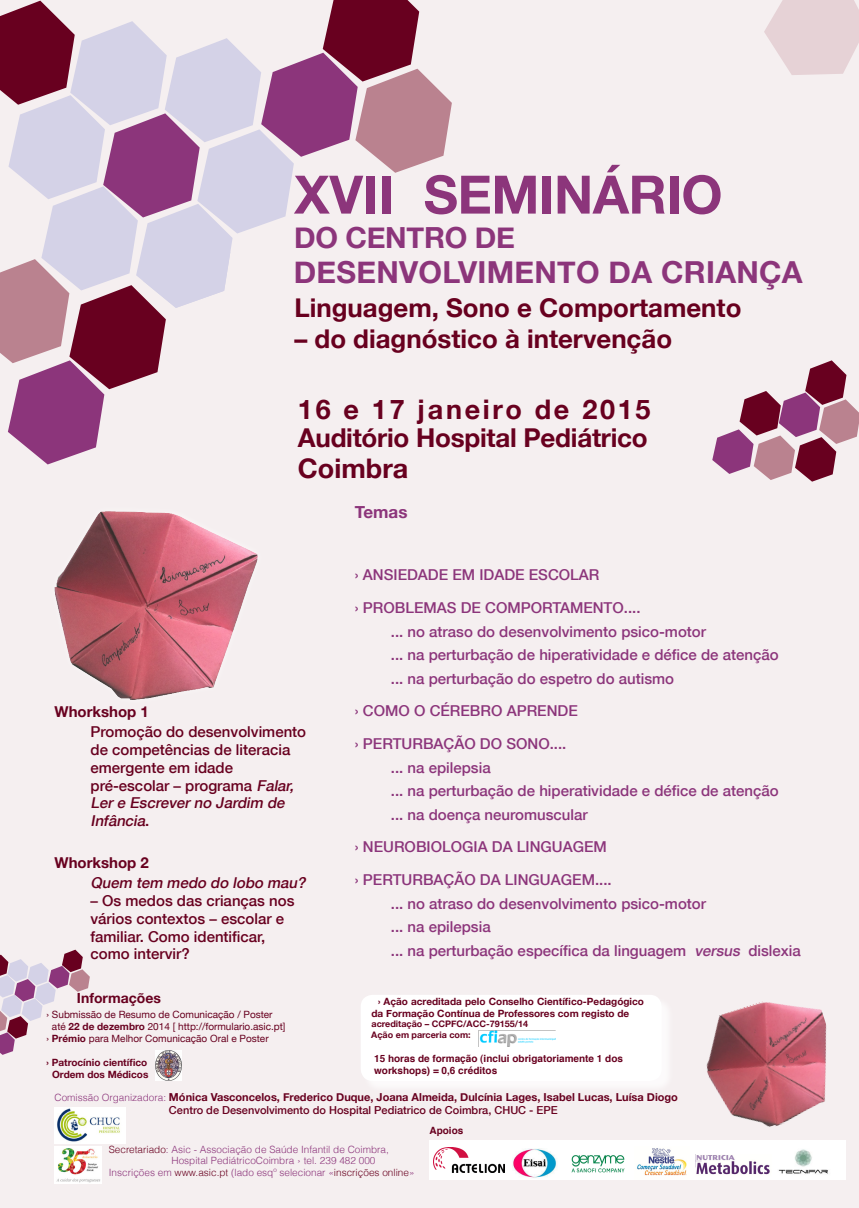
<style>
.page{position:relative;width:859px;height:1208px;background:#f3eaec}
.page>*{position:absolute;margin:0;border:0;box-sizing:border-box;transform-origin:0 0}
.t1{font:700 53px "Helvetica Neue";letter-spacing:-.01em;color:#8c357b}
.t2{font:700 30.3px "Helvetica Neue";letter-spacing:.01em;color:#8c357b}
.t3{font:700 29.1px "Helvetica Neue";letter-spacing:-.01em;color:#8c357b}
.t4{font:700 27px "Helvetica Neue";letter-spacing:.1em;color:#68001f}
.t5{font:700 27px "Helvetica Neue";color:#68001f}
.t6{font:700 26px "Helvetica Neue";letter-spacing:-.01em;color:#68001f}
.t7{font:700 25.8px "Helvetica Neue";color:#68001f}
.t8{font:700 17px "Helvetica Neue";color:#8c357b}
.t9{font:500 15px "Helvetica Neue";color:#8c357b}
.t10{font:500 15px/17.8px "Helvetica Neue";color:#68001f}
.t11{font:italic 500 15px "Helvetica Neue";color:#68001f}
.t12{font:700 15px "Helvetica Neue";color:#68001f}
.t13{font:700 14px "Helvetica Neue";color:#68001f}
.t14{font:700 11px/12.7px "Helvetica Neue";color:#68001f;text-align:center}
.t15{font:300 10px/11.5px "Helvetica";color:#8c357b}
.t16{font:700 10px/12px "Helvetica Neue";color:#68001f}
.t17{font:10px/12px "Helvetica Neue";color:#68001f}
.t18{font:700 10px/12px "Helvetica";color:#68001f}
.t19{font:700 9px/10.8px "Helvetica Neue";color:#68001f}
.s1{font-style:italic}
.s2{font-weight:700}
.s3{font-family:"Helvetica";font-weight:300;font-size:10px;color:#8c357b}
.s4{font-weight:500}
.s5{color:#68001f}
</style>
<div class="page">
<svg style="left:764px;top:0;width:95px;height:75px"></svg>
<div style="left:49px;top:505px;width:215px;height:201px;background:#f5eff0"></div>
<img style="left:55px;top:511px;width:203px;height:188px">
<svg style="left:712px;top:360px;width:147px;height:121px"></svg>
<svg style="left:0;top:0;width:452px;height:464px"></svg>
<img style="left:706px;top:1001px;width:121px;height:126px">
<svg style="left:0;top:949px;width:90px;height:105px"></svg>
<div style="left:362px;top:996px;width:312px;height:97px;background:#f9f6f7"></div>
<div style="left:360px;top:994px;width:302px;height:88px;background:#fff"></div>
<img style="left:479px;top:1030px;width:77px;height:16px">
<img style="left:55px;top:1107px;width:70px;height:36px">
<img style="left:55px;top:1146px;width:46px;height:37px">
<div style="left:429px;top:1140px;width:417px;height:39px;background:#fff"></div>
<img style="left:433px;top:1147px;width:72px;height:25px">
<img style="left:571px;top:1155px;width:54px;height:18px">
<img style="left:637px;top:1148px;width:50px;height:28px">
<img style="left:696px;top:1155px;width:74px;height:20px">
<img style="left:778px;top:1149px;width:50px;height:25px">
<img style="left:512px;top:1148px;width:45px;height:30px">
<img style="left:156px;top:1050px;width:25px;height:30px">
<p class="t1" style="left:294px;top:162px;width:430px">XVII SEMINÁRIO</p>
<p class="t3" style="left:294px;top:220px;width:222px">DO CENTRO DE</p>
<p class="t2" style="left:294px;top:253px;width:510px">DESENVOLVIMENTO DA CRIANÇA</p>
<p class="t7" style="left:294px;top:292px;width:449px">Linguagem, Sono e Comportamento</p>
<p class="t7" style="left:294px;top:323px;width:379px">– do diagnóstico à intervenção</p>
<p class="t4" style="left:298px;top:392px;width:354px">16 e 17 janeiro de 2015</p>
<p class="t6" style="left:298px;top:421px;width:351px">Auditório Hospital Pediátrico</p>
<p class="t5" style="left:298px;top:452px;width:112px">Coimbra</p>
<p class="t8" style="left:355px;top:502px;width:54px">Temas</p>
<p class="t12" style="left:55px;top:702px;width:96px">Whorkshop 1</p>
<p class="t10" style="left:91px;top:723px;width:217px">Promoção do desenvolvimento de competências de literacia emergente em idade pré-escolar – programa <span class="s1">Falar,<br>Ler e Escrever no Jardim de<br>Infância</span>.</p>
<p class="t12" style="left:55px;top:853px;width:96px">Whorkshop 2</p>
<p class="t11" style="left:91px;top:873px;width:220px">Quem tem medo do lobo mau?</p>
<p class="t10" style="left:91px;top:891px;width:206px">– Os medos das crianças nos vários contextos – escolar e familiar. Como identificar, como intervir?</p>
<p class="t13" style="left:77px;top:989px;width:85px">Informações</p>
<p class="t17" style="left:52px;top:1008px;width:235px;text-indent:-5px">› Submissão de Resumo de Comunicação / Poster até <span class="s2">22 de dezembro</span> 2014 [ http://formulario.asic.pt]</p>
<p class="t17" style="left:47px;top:1032px;width:224px">› <span class="s2">Prémio</span> para Melhor Comunicação Oral e Poster</p>
<p class="t16" style="left:47px;top:1056px;width:102px">› Patrocínio científico</p>
<p class="t16" style="left:52px;top:1068px;width:98px">Ordem dos Médicos</p>
<p class="t9" style="left:355px;top:566px;width:246px">› ANSIEDADE EM IDADE ESCOLAR</p>
<p class="t9" style="left:355px;top:599px;width:287px">› PROBLEMAS DE COMPORTAMENTO....</p>
<p class="t9" style="left:391px;top:622px;width:317px">... no atraso do desenvolvimento psico-motor</p>
<p class="t9" style="left:391px;top:646px;width:389px">... na perturbação de hiperatividade e défice de atenção</p>
<p class="t9" style="left:391px;top:669px;width:285px">... na perturbação do espetro do autismo</p>
<p class="t9" style="left:355px;top:702px;width:224px">› COMO O CÉREBRO APRENDE</p>
<p class="t9" style="left:355px;top:735px;width:213px">› PERTURBAÇÃO DO SONO....</p>
<p class="t9" style="left:391px;top:758px;width:101px">... na epilepsia</p>
<p class="t9" style="left:391px;top:782px;width:389px">... na perturbação de hiperatividade e défice de atenção</p>
<p class="t9" style="left:391px;top:805px;width:198px">... na doença neuromuscular</p>
<p class="t9" style="left:355px;top:838px;width:253px">› NEUROBIOLOGIA DA LINGUAGEM</p>
<p class="t9" style="left:355px;top:871px;width:258px">› PERTURBAÇÃO DA LINGUAGEM....</p>
<p class="t9" style="left:391px;top:894px;width:317px">... no atraso do desenvolvimento psico-motor</p>
<p class="t9" style="left:391px;top:917px;width:101px">... na epilepsia</p>
<p class="t9" style="left:391px;top:941px;width:411px">... na perturbação específica da linguagem <span class="s1">versus</span> dislexia</p>
<p class="t16" style="left:371px;top:994px;width:274px;text-indent:7px">› Ação acreditada pelo Conselho Científico-Pedagógico da Formação Contínua de Professores com registo de</p>
<p class="t19" style="left:371px;top:1018px;width:158px">acreditação – CCPFC/ACC-79155/14<br>Ação em parceria com:</p>
<p class="t18" style="left:374px;top:1053px;width:250px">15 horas de formação (inclui obrigatoriamente 1 dos workshops) = 0,6 créditos</p>
<p class="t14" style="left:55px;top:1090px;width:625px"><span class="s3">Comissão Organizadora:</span> Mónica Vasconcelos, Frederico Duque, Joana Almeida, Dulcínia Lages, Isabel Lucas, Luísa Diogo<br><span class="s4">Centro de Desenvolvimento do Hospital Pediatrico de Coimbra, CHUC - EPE</span></p>
<p class="t15" style="left:171px;top:1143px;width:219px;text-indent:-63px"><span class="s5">Secretariado</span>: Asic - Associação de Saúde Infantil de Coimbra,<br>Hospital PediátricoCoimbra › tel. 239 482 000</p>
<p class="t15" style="left:109px;top:1166px;width:307px">Inscrições em <span class="s5">www.asic.pt</span> (lado esqº selecionar «<span class="s5">inscrições online</span>»</p>
<p class="t18" style="left:429px;top:1124px;width:35px">Apoios</p>
</div>
